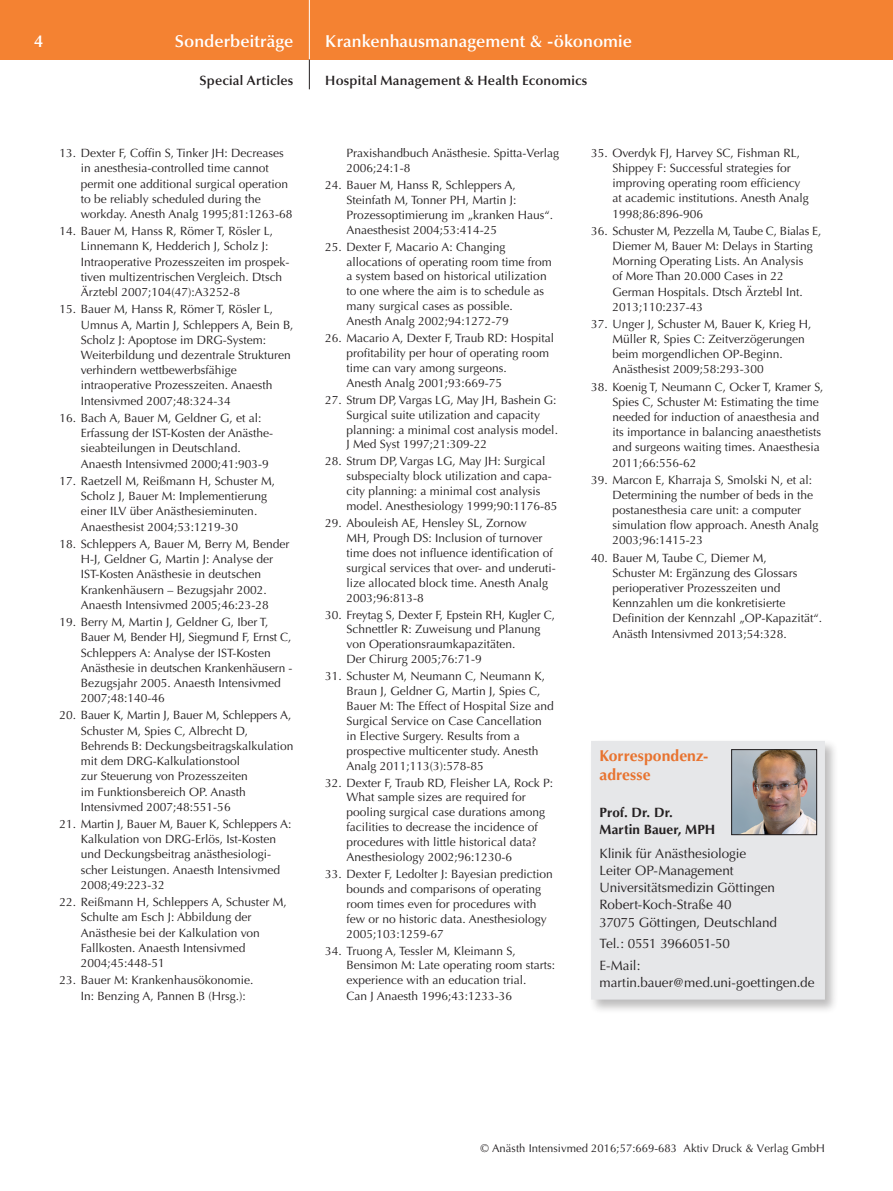
<style>
.page{position:relative;width:893px;height:1191px;background:#fff}
.page>*{position:absolute;margin:0;border:0;box-sizing:border-box;transform-origin:0 0}
.t1{font:600 17.25px "Optima";color:#fff}
.t2{font:700 15.75px/19.5px "Optima";color:#e8732f}
.t3{font:13.5px/17.2px "Optima";letter-spacing:-.01em;color:#231f20}
.t4{font:600 13.5px "Optima";letter-spacing:.015em;color:#231f20}
.t5{font:700 13.5px/17.2px "Optima";letter-spacing:.005em;color:#231f20}
.t6{font:12px/15.1px "Optima";color:#231f20}
.t7{font:11.25px "Optima";letter-spacing:.005em;color:#231f20}
</style>
<div class="page">
<div style="left:0;top:0;width:893px;height:60px;background:#f48232"></div>
<hr style="left:309px;top:0;width:1px;height:60px;background:#fff">
<svg style="left:309px;top:60px;width:1px;height:29px"></svg>
<div style="left:589px;top:739px;width:250px;height:275px;background:#231f20;opacity:.3"></div>
<div style="left:591px;top:741px;width:234px;height:258px;background:#e6e7e9"></div>
<img style="left:733px;top:751px;width:82px;height:82px">
<div style="left:731px;top:749px;width:86px;height:86px;border:1px solid #231f20"></div>
<h1 class="t1" style="left:34px;top:31px;width:10px">4</h1>
<h1 class="t1" style="left:175px;top:31px;width:120px">Sonderbeiträge</h1>
<h1 class="t1" style="left:325px;top:31px;width:308px">Krankenhausmanagement &amp; -ökonomie</h1>
<p class="t4" style="left:199px;top:73px;width:95px">Special Articles</p>
<p class="t4" style="left:325px;top:73px;width:264px">Hospital Management &amp; Health Economics</p>
<p class="t6" style="left:81px;top:146px;width:213px;text-indent:-21px">13. Dexter F, Coffin S, Tinker JH: Decreases in anesthesia-controlled time cannot permit one additional surgical operation to be reliably scheduled during the workday. Anesth Analg 1995;81:1263-68</p>
<p class="t6" style="left:81px;top:224px;width:210px;text-indent:-21px">14. Bauer M, Hanss R, Römer T, Rösler L, Linnemann K, Hedderich J, Scholz J:<br>Intraoperative Prozesszeiten im prospek&shy;tiven multizentrischen Vergleich. Dtsch Ärztebl 2007;104(47):A3252-8</p>
<p class="t6" style="left:81px;top:302px;width:214px;text-indent:-21px">15. Bauer M, Hanss R, Römer T, Rösler L, Umnus A, Martin J, Schleppers A, Bein B, Scholz J: Apoptose im DRG-System:<br>Weiterbildung und dezentrale Strukturen verhindern wettbewerbsfähige intraoperative Prozesszeiten. Anaesth Intensivmed 2007;48:324-34</p>
<p class="t6" style="left:81px;top:410px;width:193px;text-indent:-21px">16. Bach A, Bauer M, Geldner G, et al:<br>Erfassung der IST-Kosten der Anästhe&shy;sieabteilungen in Deutschland.<br>Anaesth Intensivmed 2000;41:903-9</p>
<p class="t6" style="left:81px;top:473px;width:196px;text-indent:-21px">17. Raetzell M, Reißmann H, Schuster M, Scholz J, Bauer M: Implementierung einer ILV über Anästhesieminuten.<br>Anaesthesist 2004;53:1219-30</p>
<p class="t6" style="left:60px;top:536px;width:231px;text-align:center">18. Schleppers A, Bauer M, Berry M, Bender H-J, Geldner G, Martin J: Analyse der IST-Kosten Anästhesie in deutschen Krankenhäusern – Bezugsjahr 2002.<br>Anaesth Intensivmed 2005;46:23-28</p>
<p class="t6" style="left:81px;top:614px;width:213px;text-indent:-21px">19. Berry M, Martin J, Geldner G, Iber T, Bauer M, Bender HJ, Siegmund F, Ernst C, Schleppers A: Analyse der IST-Kosten Anästhesie in deutschen Krankenhäusern - Bezugsjahr 2005. Anaesth Intensivmed 2007;48:140-46</p>
<p class="t6" style="left:81px;top:708px;width:214px;text-indent:-21px">20. Bauer K, Martin J, Bauer M, Schleppers A, Schuster M, Spies C, Albrecht D, Behrends B: Deckungsbeitragskalkulation mit dem DRG-Kalkulationstool<br>zur Steuerung von Prozesszeiten<br>im Funktionsbereich OP. Anasth Intensivmed 2007;48:551-56</p>
<p class="t6" style="left:81px;top:816px;width:212px;text-indent:-21px">21. Martin J, Bauer M, Bauer K, Schleppers A:<br>Kalkulation von DRG-Erlös, Ist-Kosten und Deckungsbeitrag anästhesiologi&shy;scher Leistungen. Anaesth Intensivmed 2008;49:223-32</p>
<p class="t6" style="left:81px;top:894px;width:207px;text-indent:-21px">22. Reißmann H, Schleppers A, Schuster M,<br>Schulte am Esch J: Abbildung der<br>Anästhesie bei der Kalkulation von<br>Fallkosten. Anaesth Intensivmed<br>2004;45:448-51</p>
<p class="t6" style="left:81px;top:973px;width:174px;text-indent:-21px">23. Bauer M: Krankenhausökonomie.<br>In: Benzing A, Pannen B (Hrsg.):</p>
<p class="t6" style="left:347px;top:146px;width:214px">Praxishandbuch Anästhesie. Spitta-Verlag<br>2006;24:1-8</p>
<p class="t6" style="left:347px;top:178px;width:208px;text-indent:-21px">24. Bauer M, Hanss R, Schleppers A, Steinfath M, Tonner PH, Martin J:<br>Prozessoptimierung im „kranken Haus“.<br>Anaesthesist 2004;53:414-25</p>
<p class="t6" style="left:347px;top:239px;width:207px;text-indent:-21px">25. Dexter F, Macario A: Changing allocations of operating room time from a system based on historical utilization to one where the aim is to schedule as many surgical cases as possible.<br>Anesth Analg 2002;94:1272-79</p>
<p class="t6" style="left:347px;top:331px;width:209px;text-indent:-21px">26. Macario A, Dexter F, Traub RD: Hospital profitability per hour of operating room time can vary among surgeons.<br>Anesth Analg 2001;93:669-75</p>
<p class="t6" style="left:347px;top:392px;width:213px;text-indent:-21px">27. Strum DP, Vargas LG, May JH, Bashein G:<br>Surgical suite utilization and capacity planning: a minimal cost analysis model.<br>J Med Syst 1997;21:309-22</p>
<p class="t6" style="left:347px;top:454px;width:213px;text-indent:-21px">28. Strum DP, Vargas LG, May JH: Surgical subspecialty block utilization and capa&shy;city planning: a minimal cost analysis model. Anesthesiology 1999;90:1176-85</p>
<p class="t6" style="left:347px;top:516px;width:210px;text-indent:-21px">29. Abouleish AE, Hensley SL, Zornow<br>MH, Prough DS: Inclusion of turnover time does not influence identification of surgical services that over- and underuti&shy;lize allocated block time. Anesth Analg 2003;96:813-8</p>
<p class="t6" style="left:347px;top:607px;width:210px;text-indent:-21px">30. Freytag S, Dexter F, Epstein RH, Kugler C, Schnettler R: Zuweisung und Planung von Operationsraumkapazitäten.<br>Der Chirurg 2005;76:71-9</p>
<p class="t6" style="left:347px;top:669px;width:209px;text-indent:-21px">31. Schuster M, Neumann C, Neumann K, Braun J, Geldner G, Martin J, Spies C, Bauer M: The Effect of Hospital Size and Surgical Service on Case Cancellation in Elective Surgery. Results from a prospective multicenter study. Anesth Analg 2011;113(3):578-85</p>
<p class="t6" style="left:347px;top:775px;width:208px;text-indent:-21px">32. Dexter F, Traub RD, Fleisher LA, Rock P:<br>What sample sizes are required for pooling surgical case durations among facilities to decrease the incidence of procedures with little historical data?<br>Anesthesiology 2002;96:1230-6</p>
<p class="t6" style="left:347px;top:866px;width:208px;text-indent:-21px">33. Dexter F, Ledolter J: Bayesian prediction bounds and comparisons of operating room times even for procedures with few or no historic data. Anesthesiology 2005;103:1259-67</p>
<p class="t6" style="left:347px;top:943px;width:210px;text-indent:-21px">34. Truong A, Tessler M, Kleimann S, Bensimon M: Late operating room starts: experience with an education trial.<br>Can J Anaesth 1996;43:1233-36</p>
<p class="t6" style="left:612px;top:146px;width:198px;text-indent:-21px">35. Overdyk FJ, Harvey SC, Fishman RL, Shippey F: Successful strategies for improving operating room efficiency at academic institutions. Anesth Analg 1998;86:896-906</p>
<p class="t6" style="left:612px;top:223px;width:210px;text-indent:-21px">36. Schuster M, Pezzella M, Taube C, Bialas E, Diemer M, Bauer M: Delays in Starting Morning Operating Lists. An Analysis<br>of More Than 20.000 Cases in 22<br>German Hospitals. Dtsch Ärztebl Int.<br>2013;110:237-43</p>
<p class="t6" style="left:612px;top:316px;width:201px;text-indent:-21px">37. Unger J, Schuster M, Bauer K, Krieg H, Müller R, Spies C: Zeitverzögerungen beim morgendlichen OP-Beginn.<br>Anästhesist 2009;58:293-300</p>
<p class="t6" style="left:612px;top:379px;width:213px;text-indent:-21px">38. Koenig T, Neumann C, Ocker T, Kramer S, Spies C, Schuster M: Estimating the time needed for induction of anaesthesia and its importance in balancing anaesthetists and surgeons waiting times. Anaesthesia 2011;66:556-62</p>
<p class="t6" style="left:612px;top:472px;width:208px;text-indent:-21px">39. Marcon E, Kharraja S, Smolski N, et al:<br>Determining the number of beds in the postanesthesia care unit: a computer simulation flow approach. Anesth Analg 2003;96:1415-23</p>
<p class="t6" style="left:612px;top:550px;width:211px;text-indent:-21px">40. Bauer M, Taube C, Diemer M,<br>Schuster M: Ergänzung des Glossars perioperativer Prozesszeiten und Kennzahlen um die konkretisierte Definition der Kennzahl „OP-Kapazität“.<br>Anästh Intensivmed 2013;54:328.</p>
<h2 class="t2" style="left:600px;top:746px;width:110px">Korrespondenz&shy;adresse</h2>
<p class="t5" style="left:600px;top:803px;width:117px">Prof. Dr. Dr.<br>Martin Bauer, MPH</p>
<p class="t3" style="left:600px;top:844px;width:179px">Klinik für Anästhesiologie<br>Leiter OP-Management<br>Universitätsmedizin Göttingen<br>Robert-Koch-Straße 40<br>37075 Göttingen, Deutschland</p>
<p class="t3" style="left:600px;top:933px;width:132px;line-height:21.5px">Tel.: 0551 3966051-50<br>E-Mail:</p>
<p class="t3" style="left:600px;top:973px;width:217px">martin.bauer@med.uni-goettingen.de</p>
<p class="t7" style="left:480px;top:1142px;width:346px">© Anästh Intensivmed 2016;57:669-683 Aktiv Druck &amp; Verlag GmbH</p>
</div>
